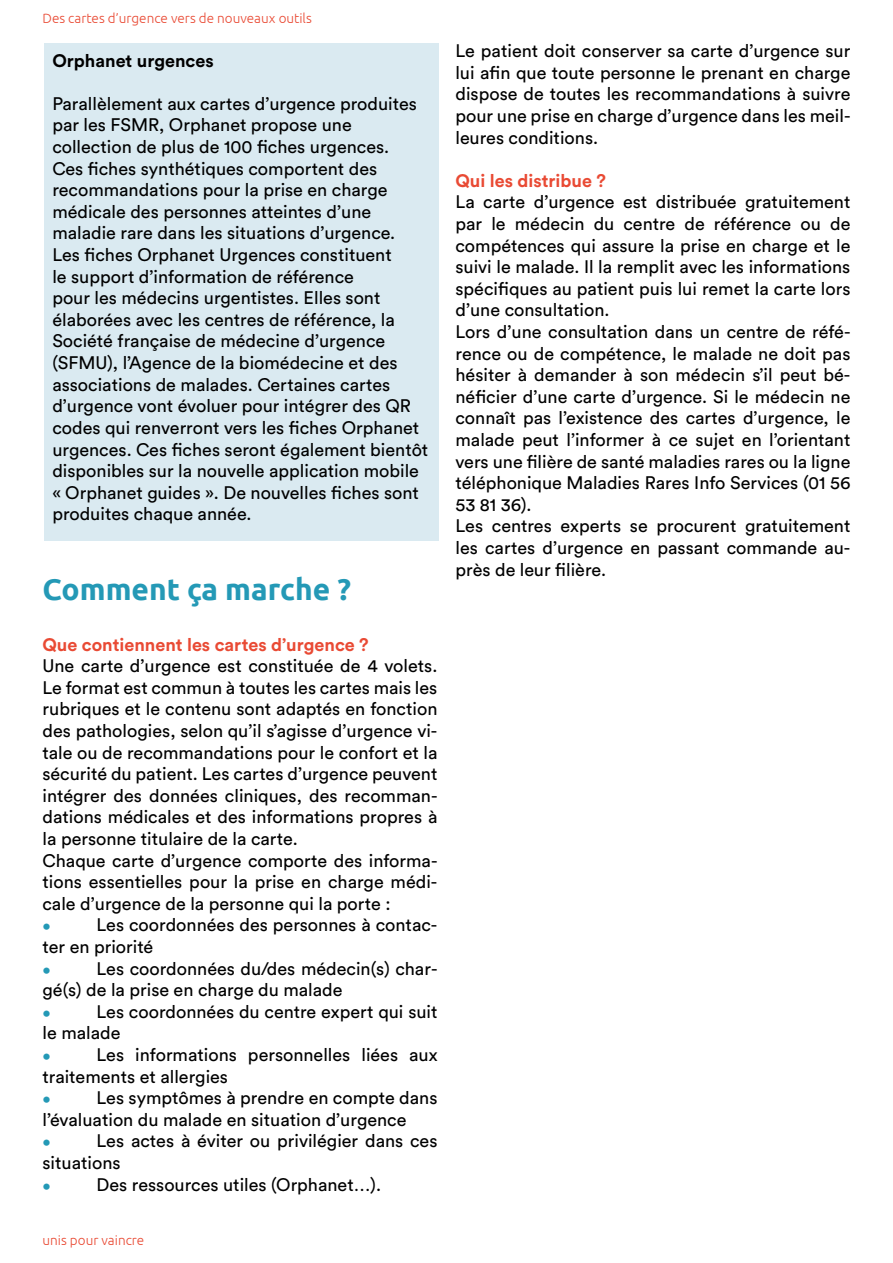
<style>
.page{position:relative;width:893px;height:1263px;background:#fff}
.page>*{position:absolute;margin:0;border:0;box-sizing:border-box;transform-origin:0 0}
.t1{font:700 30px "Ubuntu";color:#2499b6}
.t2{font:18px/21.6px "Circular Std";color:#000}
.t3{font:700 18px "Circular Std";color:#e94a34}
.t4{font:700 18px "Circular Std";color:#000}
.t5{font:15px "Circular Std";color:#2499b6}
.t6{font:300 13.5px "Ubuntu";color:#e94a34}
</style>
<div class="page">
<div style="left:44px;top:44px;width:395px;height:497px;background:#daeaf1"></div>
<p class="t6" style="left:43px;top:10px;width:271px">Des cartes d’urgence vers de nouveaux outils</p>
<p class="t4" style="left:52px;top:49px;width:163px">Orphanet urgences</p>
<p class="t2" style="left:52px;top:93px;width:377px">Parallèlement aux cartes d’urgence produites par les FSMR, Orphanet propose une collection de plus de 100 fiches urgences.<br>Ces fiches synthétiques comportent des recommandations pour la prise en charge médicale des personnes atteintes d’une maladie rare dans les situations d’urgence.<br>Les fiches Orphanet Urgences constituent<br>le support d’information de référence<br>pour les médecins urgentistes. Elles sont élaborées avec les centres de référence, la Société française de médecine d’urgence (SFMU), l’Agence de la biomédecine et des associations de malades. Certaines cartes d’urgence vont évoluer pour intégrer des QR codes qui renverront vers les fiches Orphanet urgences. Ces fiches seront également bientôt disponibles sur la nouvelle application mobile « Orphanet guides ». De nouvelles fiches sont produites chaque année.</p>
<h1 class="t1" style="left:43px;top:571px;width:310px">Comment ça marche ?</h1>
<p class="t3" style="left:43px;top:633px;width:328px">Que contiennent les cartes d’urgence ?</p>
<p class="t2" style="left:43px;top:655px;width:396px">Une carte d’urgence est constituée de 4 volets.<br>Le format est commun à toutes les cartes mais les rubriques et le contenu sont adaptés en fonction des pathologies, selon qu’il s’agisse d’urgence vi&shy;tale ou de recommandations pour le confort et la sécurité du patient. Les cartes d’urgence peuvent intégrer des données cliniques, des recomman&shy;dations médicales et des informations propres à la personne titulaire de la carte.<br>Chaque carte d’urgence comporte des informa&shy;tions essentielles pour la prise en charge médi&shy;cale d’urgence de la personne qui la porte :</p>
<p class="t5" style="left:43px;top:917px;width:10px">•</p>
<p class="t2" style="left:43px;top:914px;width:396px;text-indent:54px">Les coordonnées des personnes à contac&shy;ter en priorité</p>
<p class="t5" style="left:43px;top:960px;width:10px">•</p>
<p class="t2" style="left:43px;top:957px;width:396px;text-indent:54px">Les coordonnées du/des médecin(s) char&shy;gé(s) de la prise en charge du malade</p>
<p class="t5" style="left:43px;top:1003px;width:10px">•</p>
<p class="t2" style="left:43px;top:1000px;width:396px;text-indent:54px">Les coordonnées du centre expert qui suit le malade</p>
<p class="t5" style="left:43px;top:1047px;width:10px">•</p>
<p class="t2" style="left:43px;top:1044px;width:396px;text-indent:54px">Les informations personnelles liées aux traitements et allergies</p>
<p class="t5" style="left:43px;top:1090px;width:10px">•</p>
<p class="t2" style="left:43px;top:1087px;width:396px;text-indent:54px">Les symptômes à prendre en compte dans l’évaluation du malade en situation d’urgence</p>
<p class="t5" style="left:43px;top:1133px;width:10px">•</p>
<p class="t2" style="left:43px;top:1130px;width:396px;text-indent:54px">Les actes à éviter ou privilégier dans ces situations</p>
<p class="t5" style="left:43px;top:1176px;width:10px">•</p>
<p class="t2" style="left:97px;top:1173px;width:286px">Des ressources utiles (Orphanet…).</p>
<p class="t6" style="left:43px;top:1232px;width:103px">unis pour vaincre</p>
<p class="t2" style="left:455px;top:40px;width:396px;text-align:justify">Le patient doit conserver sa carte d’urgence sur lui afin que toute personne le prenant en charge dispose de toutes les recommandations à suivre pour une prise en charge d’urgence dans les meil&shy;leures conditions.</p>
<p class="t3" style="left:455px;top:169px;width:152px">Qui les distribue ?</p>
<p class="t2" style="left:455px;top:191px;width:396px">La carte d’urgence est distribuée gratuitement par le médecin du centre de référence ou de compétences qui assure la prise en charge et le suivi le malade. Il la remplit avec les informations spécifiques au patient puis lui remet la carte lors d’une consultation.<br>Lors d’une consultation dans un centre de réfé&shy;rence ou de compétence, le malade ne doit pas hésiter à demander à son médecin s’il peut bé&shy;néficier d’une carte d’urgence. Si le médecin ne connaît pas l’existence des cartes d’urgence, le malade peut l’informer à ce sujet en l’orientant vers une filière de santé maladies rares ou la ligne téléphonique Maladies Rares Info Services (01 56<br>53 81 36).<br>Les centres experts se procurent gratuitement les cartes d’urgence en passant commande au&shy;près de leur filière.</p>
</div>
